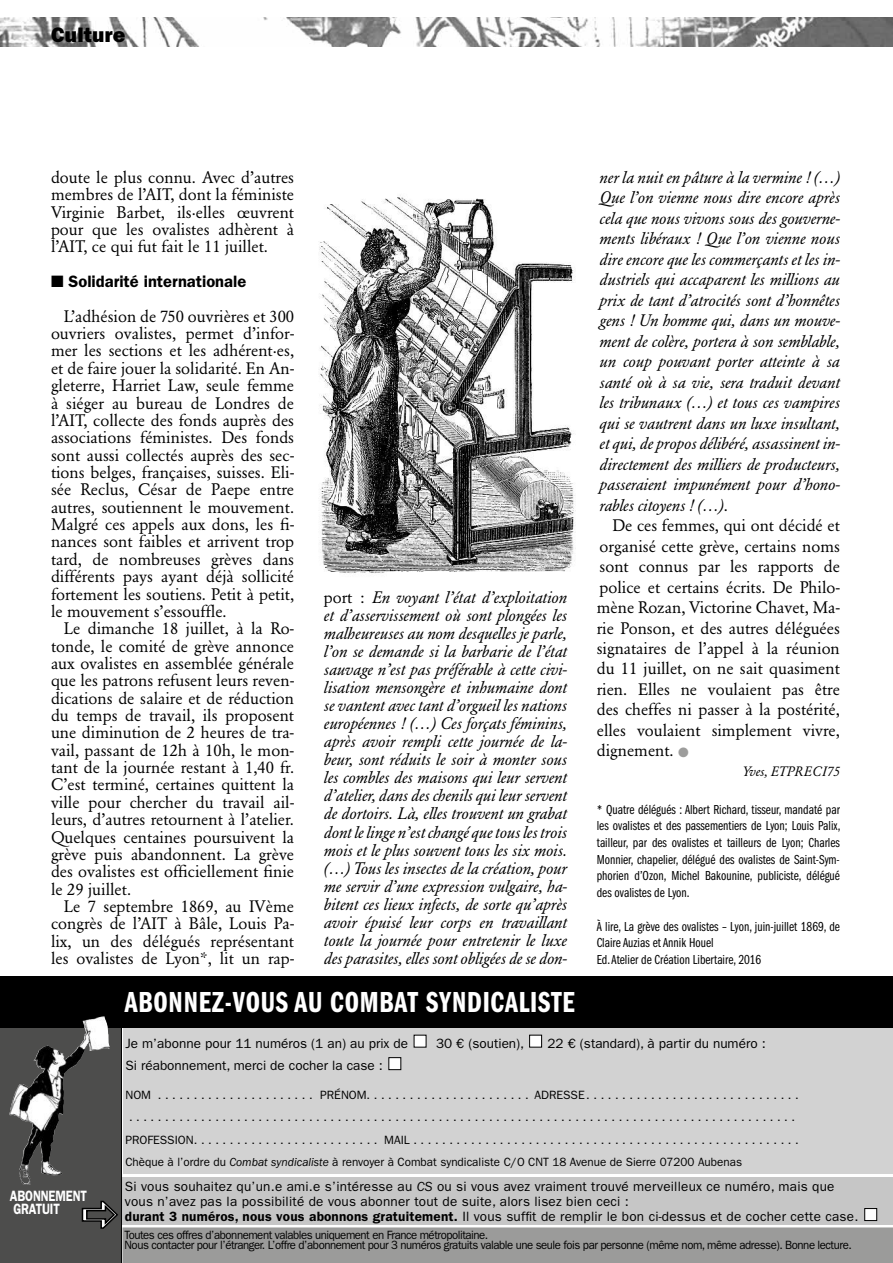
<style>
.page{position:relative;width:893px;height:1263px;background:#fff}
.page>*{position:absolute;margin:0;border:0;box-sizing:border-box;transform-origin:0 0}
.t1{font:30px "ITC Franklin Gothic Std Dm Cp";letter-spacing:.025em;color:#fff}
.t2{font:21px "ITC Franklin Gothic Std Hvy";color:#000}
.t3{font:16.5px/17.4px "Garamond BE";color:#000;text-align:justify}
.t4{font:italic 16.5px/18px "Garamond BE";color:#000;text-align:justify}
.t5{font:600 16.5px "ITC Franklin Gothic Std";color:#000}
.t6{font:600 15px/13.5px "ITC Franklin Gothic Std";letter-spacing:-.01em;color:#fff;scale:.8 1}
.t7{font:13.5px/15px "ITC Franklin Gothic Std";letter-spacing:.015em;color:#000}
.t8{font:13.5px/16.8px "ITC Franklin Gothic Std Bk Cp";color:#000;text-align:justify}
.t9{font:italic 13.5px "Garamond BE";color:#000}
.t10{font:12px/9.8px "ITC Franklin Gothic Std";letter-spacing:-.04em;color:#000;scale:.95 1}
.t11{font:12px "ITC Franklin Gothic Std";color:#000}
.t12{font:12px "ITC Franklin Gothic Std";letter-spacing:-.04em;color:#000}
.s1{font-style:normal}
.s2{color:#9d9d9c}
.s3{font-style:italic}
.s4{font-weight:600}
</style>
<div class="page">
<img style="left:0;top:17px;width:893px;height:30px">
<div style="left:123px;top:1027px;width:770px;height:146px;background:#d2d2d2"></div>
<div style="left:414px;top:1035px;width:12px;height:12px;background:#fff"></div>
<div style="left:529px;top:1035px;width:13px;height:12px;background:#fff;border:1px solid #000"></div>
<div style="left:388px;top:1057px;width:13px;height:13px;background:#fff;border:1px solid #000"></div>
<div style="left:122px;top:1227px;width:771px;height:36px;background:#9b9b9a"></div>
<svg style="left:0;top:1027px;width:122px;height:236px;background:#4d4d4c"></svg>
<div style="left:123px;top:1177px;width:770px;height:48px;background:#c6c6c6"></div>
<div style="left:864px;top:1208px;width:13px;height:13px;background:#fff;border:1px solid #000"></div>
<div style="left:0;top:976px;width:893px;height:51px;background:#000"></div>
<img style="left:9px;top:1016px;width:95px;height:98px">
<img style="left:319px;top:195px;width:257px;height:378px">
<p class="t2" style="left:51px;top:22px;width:76px">Culture</p>
<p class="t3" style="left:51px;top:169px;width:245px">doute le plus connu. Avec d’autres membres de l’AIT, dont la féministe Virginie Barbet, ils.elles œuvrent pour que les ovalistes adhèrent à l’AIT, ce qui fut fait le 11 juillet.</p>
<p class="t5" style="left:51px;top:272px;width:197px">■ Solidarité internationale</p>
<p class="t3" style="left:51px;top:307px;width:245px;text-indent:13px">L’adhésion de 750 ouvrières et 300 ouvriers ovalistes, permet d’infor&shy;mer les sections et les adhérent.es, et de faire jouer la solidarité. En An&shy;gleterre, Harriet Law, seule femme à siéger au bureau de Londres de l’AIT, collecte des fonds auprès des associations féministes. Des fonds sont aussi collectés auprès des sec&shy;tions belges, françaises, suisses. Eli&shy;sée Reclus, César de Paepe entre autres, soutiennent le mouvement.<br>Malgré ces appels aux dons, les fi&shy;nances sont faibles et arrivent trop tard, de nombreuses grèves dans différents pays ayant déjà sollicité fortement les soutiens. Petit à petit, le mouvement s’essouffle.</p>
<p class="t3" style="left:51px;top:620px;width:245px;text-indent:13px">Le dimanche 18 juillet, à la Ro&shy;tonde, le comité de grève annonce aux ovalistes en assemblée générale que les patrons refusent leurs reven&shy;dications de salaire et de réduction du temps de travail, ils proposent une diminution de 2 heures de tra&shy;vail, passant de 12h à 10h, le mon&shy;tant de la journée restant à 1,40 fr.<br>C’est terminé, certaines quittent la ville pour chercher du travail ail&shy;leurs, d’autres retournent à l’atelier.<br>Quelques centaines poursuivent la grève puis abandonnent. La grève des ovalistes est officiellement finie le 29 juillet.</p>
<p class="t3" style="left:51px;top:898px;width:245px;text-indent:13px">Le 7 septembre 1869, au IVème congrès de l’AIT à Bâle, Louis Pa&shy;lix, un des délégués représentant les ovalistes de Lyon*, lit un rap-</p>
<p class="t4" style="left:324px;top:588px;width:245px"><span class="s1">port :</span> En voyant l’état d’exploitation et d’asservissement où sont plongées les malheureuses au nom desquelles je parle, l’on se demande si la barbarie de l’état sauvage n’est pas préférable à cette civi&shy;lisation mensongère et inhumaine dont se vantent avec tant d’orgueil les nations européennes ! (…) Ces forçats féminins, après avoir rempli cette journée de la&shy;beur, sont réduits le soir à monter sous les combles des maisons qui leur servent d’atelier, dans des chenils qui leur servent de dortoirs. Là, elles trouvent un grabat dont le linge n’est changé que tous les trois mois et le plus souvent tous les six mois. (…) Tous les insectes de la création, pour me servir d’une expression vulgaire, ha&shy;bitent ces lieux infects, de sorte qu’après avoir épuisé leur corps en travaillant toute la journée pour entretenir le luxe des parasites, elles sont obligées de se don-</p>
<h1 class="t1" style="left:125px;top:986px;width:451px">ABONNEZ-VOUS AU COMBAT SYNDICALISTE</h1>
<p class="t4" style="left:600px;top:167px;width:242px;line-height:20.5px">ner la nuit en pâture à la vermine ! (…)<br>Que l’on vienne nous dire encore après cela que nous vivons sous des gouverne&shy;ments libéraux ! Que l’on vienne nous dire encore que les commerçants et les in&shy;dustriels qui accaparent les millions au prix de tant d’atrocités sont d’honnêtes gens ! Un homme qui, dans un mouve&shy;ment de colère, portera à son semblable, un coup pouvant porter atteinte à sa santé où à sa vie, sera traduit devant les tribunaux (…) et tous ces vampires qui se vautrent dans un luxe insultant, et qui, de propos délibéré, assassinent in&shy;directement des milliers de producteurs, passeraient impunément pour d’hono&shy;rables citoyens ! (…)<span class="s1">.</span></p>
<p class="t3" style="left:597px;top:515px;width:245px;line-height:20.5px;text-indent:16px">De ces femmes, qui ont décidé et organisé cette grève, certains noms sont connus par les rapports de police et certains écrits. De Philo&shy;mène Rozan, Victorine Chavet, Ma&shy;rie Ponson, et des autres déléguées signataires de l’appel à la réunion du 11 juillet, on ne sait quasiment rien. Elles ne voulaient pas être des cheffes ni passer à la postérité, elles voulaient simplement vivre, dignement. <span class="s2">●</span></p>
<p class="t9" style="left:742px;top:764px;width:99px">Yves, ETPRECI75</p>
<p class="t8" style="left:597px;top:801px;width:245px">* Quatre délégués : Albert Richard, tisseur, mandaté par les ovalistes et des passementiers de Lyon; Louis Palix, tailleur, par des ovalistes et tailleurs de Lyon; Charles Monnier, chapelier, délégué des ovalistes de Saint-Sym&shy;phorien d’Ozon, Michel Bakounine, publiciste, délégué des ovalistes de Lyon.</p>
<p class="t8" style="left:597px;top:918px;width:245px;text-align:left">À lire, La grève des ovalistes – Lyon, juin-juillet 1869, de<br>Claire Auzias et Annik Houel<br>Ed. Atelier de Création Libertaire, 2016</p>
<p class="t7" style="left:125px;top:1035px;width:284px">Je m’abonne pour 11 numéros (1 an) au prix de</p>
<p class="t7" style="left:436px;top:1035px;width:90px">30 € (soutien),</p>
<p class="t7" style="left:547px;top:1035px;width:220px">22 € (standard), à partir du numéro :</p>
<p class="t7" style="left:125px;top:1058px;width:259px">Si réabonnement, merci de cocher la case :</p>
<p class="t12" style="left:125px;top:1087px;width:31px">NOM .......................</p>
<p class="t12" style="left:320px;top:1087px;width:52px">PRÉNOM ......................</p>
<p class="t11" style="left:534px;top:1087px;width:55px">ADRESSE..............................</p>
<p class="t12" style="left:129px;top:1110px;width:667px">. . . . . . . . . . . . . . . . . . . . . . . . . . . . . . . . . . . . . . . . . . . . . . . . . . . . . . . . . . . . . . . . . . . . . . . . . . . . . . . . . . . . . . . . . . . . .</p>
<p class="t11" style="left:125px;top:1132px;width:73px">PROFESSION .........................</p>
<p class="t11" style="left:125px;top:1155px;width:618px">Chèque à l’ordre du <span class="s3">Combat syndicaliste</span> à renvoyer à Combat syndicaliste C/O CNT 18 Avenue de Sierre 07200 Aubenas</p>
<p class="t6" style="left:10px;top:1189px;width:98px">ABONNEMENT<br>GRATUIT</p>
<p class="t7" style="left:125px;top:1179px;width:735px">Si vous souhaitez qu’un.e ami.e s’intéresse au <span class="s3">CS</span> ou si vous avez vraiment trouvé merveilleux ce numéro, mais que vous n’avez pas la possibilité de vous abonner tout de suite, alors lisez bien ceci :<br><span class="s4">durant 3 numéros, nous vous abonnons gratuitement.</span> Il vous suffit de remplir le bon ci-dessus et de cocher cette case.</p>
<p class="t10" style="left:125px;top:1230px;width:767px">Toutes ces offres d’abonnement valables uniquement en France métropolitaine.<br>Nous contacter pour l’étranger. L’offre d’abonnement pour 3 numéros gratuits valable une seule fois par personne (même nom, même adresse). Bonne lecture.</p>
</div>
